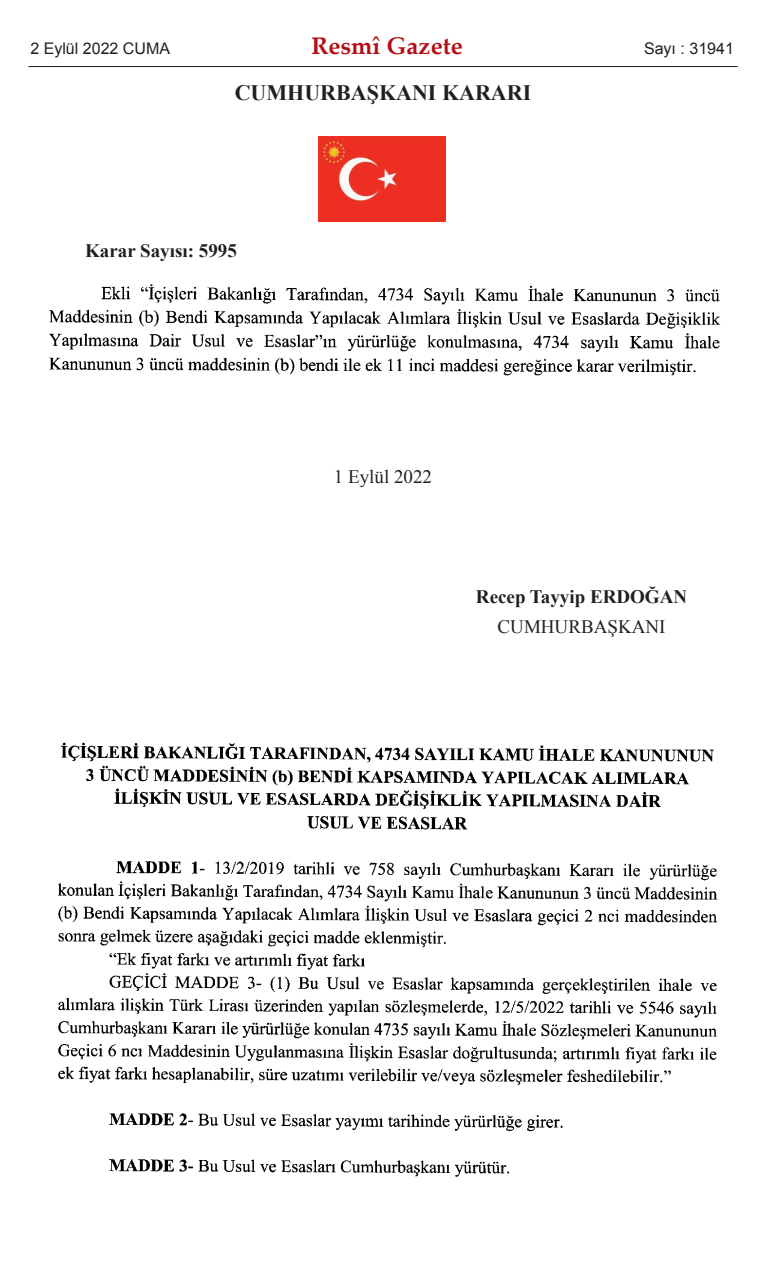
<style>
.page{position:relative;width:766px;height:1287px;background:#fff}
.page>*{position:absolute;margin:0;border:0;box-sizing:border-box;transform-origin:0 0}
.t1{font:700 24px "Palatino Linotype";color:#b40e16}
.t2{font:700 22px "Times New Roman";color:#231f20}
.t3{font:700 19px "Times New Roman";color:#231f20}
.t4{font:19px "Times New Roman";color:#231f20}
.t5{font:16px "Arial";color:#231f20}
</style>
<div class="page">
<img style="left:318px;top:137px;width:127px;height:85px">
<img style="left:49px;top:284px;width:672px;height:92px">
<img style="left:58px;top:742px;width:660px;height:435px">
<hr style="left:28px;top:66px;width:709px;height:1px;background:#231f20">
<p class="t5" style="left:30px;top:39px;width:141px">2 Eylül 2022 CUMA</p>
<p class="t1" style="left:311px;top:36px;width:153px">Resmî Gazete</p>
<p class="t5" style="left:643px;top:39px;width:91px">Sayı : 31941</p>
<p class="t2" style="left:234px;top:80px;width:298px">CUMHURBAŞKANI KARARI</p>
<p class="t3" style="left:85px;top:240px;width:153px">Karar Sayısı: 5995</p>
<p class="t4" style="left:334px;top:466px;width:100px">1 Eylül 2022</p>
<p class="t3" style="left:476px;top:586px;width:213px">Recep Tayyip ERDOĞAN</p>
<p class="t4" style="left:497px;top:616px;width:169px">CUMHURBAŞKANI</p>
</div>
